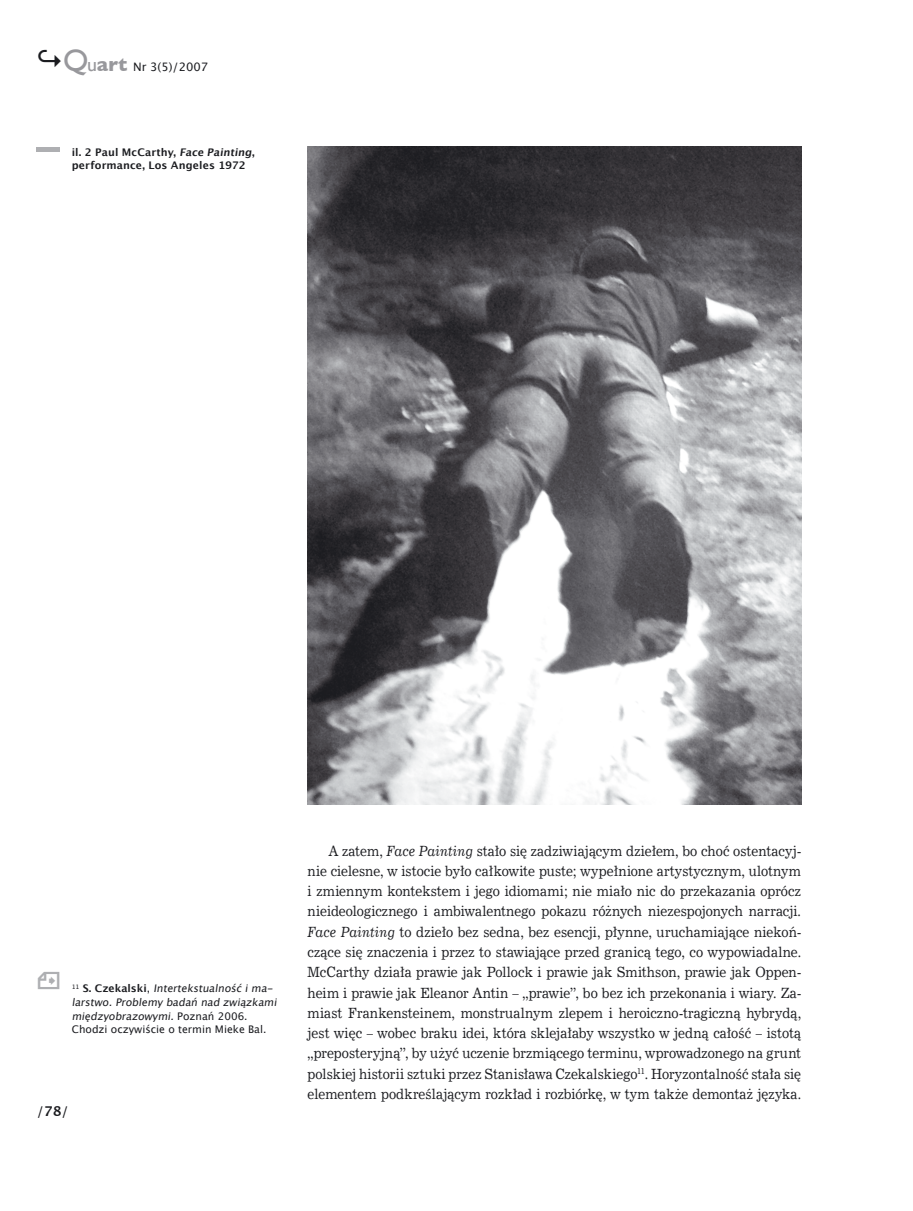
<style>
.page{position:relative;width:913px;height:1211px;background:#fff}
.page>*{position:absolute;margin:0;border:0;box-sizing:border-box;transform-origin:0 0}
.t1{font:14.1px/20.2px "News 702 EU";letter-spacing:.005em;color:#1b1c20;text-align:justify;scale:.89 1}
.t2{font:13.5px "Lucida Grande";color:#1b1c20}
.t3{font:11.7px "Lucida Grande";color:#1b1c20}
.t4{font:10.5px/13.5px "Lucida Grande";color:#1b1c20}
.t5{font:700 10.5px/13.5px "Lucida Grande";letter-spacing:.01em;color:#1b1c20}
.s1{font-weight:700;font-size:27px}
.s2{font-family:"Gill Sans";font-size:30.9px;color:#98989c}
.s3{font-family:"Gill Sans";font-size:19.8px;color:#98989c}
.s4{font-family:"Gill Sans";font-weight:700;font-size:19.8px;color:#98989c}
.s5{font-weight:700}
.s6{font-style:italic}
</style>
<div class="page">
<img style="left:307px;top:146px;width:493px;height:658px">
<hr style="left:36px;top:147px;width:24px;height:4px;background:#aeafb2">
<p class="t3" style="left:36px;top:61px;width:173px"><span class="s1">↪</span><span class="s2">Q</span><span class="s3">u</span><span class="s4">art</span> Nr 3(5)/2007</p>
<p class="t5" style="left:72px;top:145px;width:184px">il. 2 Paul McCarthy, Face Painting, performance, Los Angeles 1972</p>
<p class="t4" style="left:72px;top:981px;width:209px"><sup>1</sup> <sup>1</sup> <span class="s5">S. Cze ka l s k i</span> , Intertekstualność ima&shy;larstwo.Problemy badań nad związkami międzyobrazowymi.Po z n a ń 2 0 0 6 .<br>Chodzi oczywiście o termin Mieke Bal.</p>
<p class="t2" style="left:37px;top:1102px;width:33px">/<span class="s5">78</span>/</p>
<p class="t1" style="left:307px;top:840px;width:556px;text-indent:21px">A zatem, <span class="s6">Face Painting</span> stało się zadziwiającym dziełem, bo choć ostentacyj&shy;nie cielesne, w istocie było całkowite puste; wypełnione artystycznym, ulotnym i zmiennym kontekstem i jego idiomami; nie miało nic do przekazania oprócz nieideologicznego i ambiwalentnego pokazu różnych niezespojonych narracji.<br><span class="s6">Face Painting</span> to dzieło bez sedna, bez esencji, płynne, uruchamiające niekoń&shy;czące się znaczenia i przez to stawiające przed granicą tego, co wypowiadalne.<br>McCarthy działa prawie jak Pollock i prawie jak Smithson, prawie jak Oppen&shy;heim i prawie jak Eleanor Antin – „prawie”, bo bez ich przekonania i wiary. Za&shy;miast Frankensteinem, monstrualnym zlepem i heroiczno-tragiczną hybrydą, jest więc – wobec braku idei, która sklejałaby wszystko w jedną całość – istotą „preposteryjną”, by użyć uczenie brzmiącego terminu, wprowadzonego na grunt polskiej historii sztuki przez Stanisława Czekalskiego<sup>11</sup>. Horyzontalność stała się elementem podkreślającym rozkład i rozbiórkę, w tym także demontaż języka.</p>
</div>
